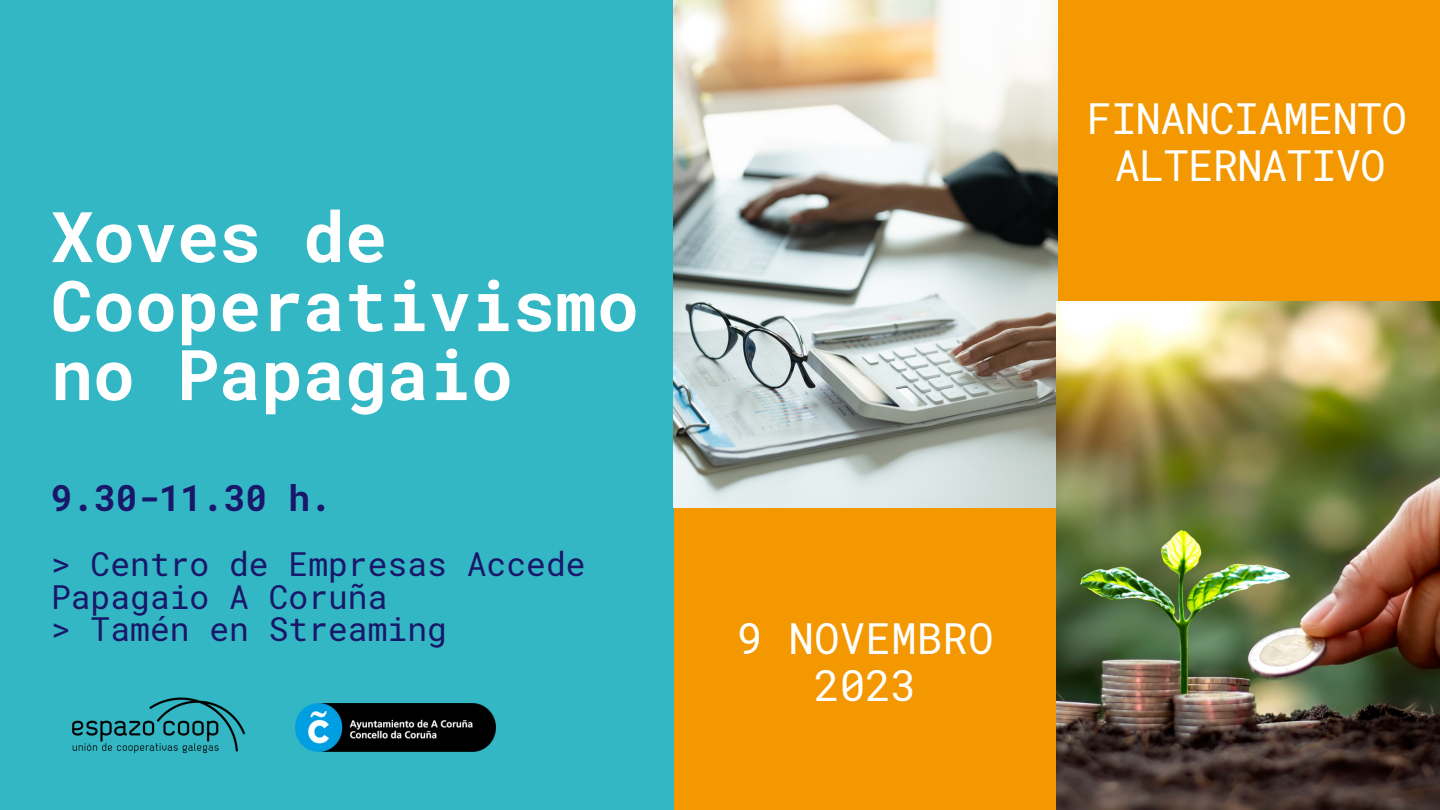
<style>
.page{position:relative;width:1440px;height:810px;background:#34b7c4}
.page>*{position:absolute;margin:0;border:0;box-sizing:border-box;transform-origin:0 0}
.t1{font:700 70px/69px "Roboto Mono";color:#fff}
.t2{font:42.8px "Roboto Mono";letter-spacing:-.025em;color:#fff}
.t3{font:42.8px/47.2px "Roboto Mono";color:#fff;text-align:center}
.t4{font:700 36px "Roboto Mono";color:#191769}
.t5{font:33px/32.2px "Roboto Mono";color:#191769}
</style>
<div class="page">
<div style="left:674px;top:474px;width:383px;height:336px;background:#f39800"></div>
<div style="left:1057px;top:0;width:383px;height:302px;background:#f39800"></div>
<img style="left:674px;top:0;width:383px;height:508px">
<img style="left:1057px;top:302px;width:383px;height:508px">
<img style="left:72px;top:697px;width:174px;height:57px">
<img style="left:295px;top:704px;width:201px;height:47px">
<p class="t1" style="left:51px;top:200px;width:590px">Xoves de<br>Cooperativismo no Papagaio</p>
<p class="t4" style="left:51px;top:473px;width:282px">9.30-11.30 h.</p>
<p class="t5" style="left:51px;top:547px;width:536px">&gt; Centro de Empresas Accede<br>Papagaio A Coruña</p>
<p class="t5" style="left:51px;top:612px;width:397px">&gt; Tamén en Streaming</p>
<p class="t2" style="left:1086px;top:89px;width:322px">FINANCIAMENTO</p>
<p class="t2" style="left:1114px;top:137px;width:273px">ALTERNATIVO</p>
<p class="t3" style="left:737px;top:613px;width:258px">9 NOVEMBRO<br>2023</p>
</div>
